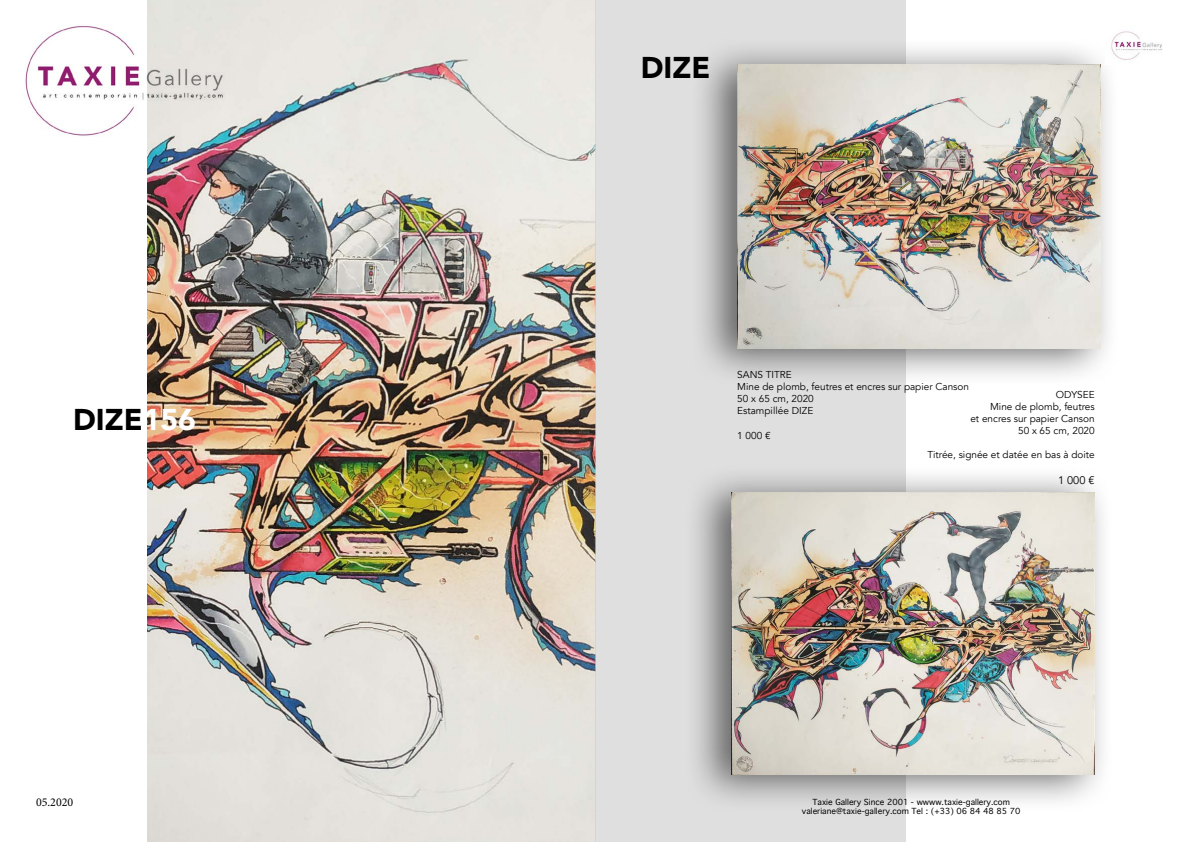
<style>
.page{position:relative;width:1191px;height:842px;background:#fff}
.page>*{position:absolute;margin:0;border:0;box-sizing:border-box;transform-origin:0 0}
.t1{font:900 30px "Avenir";color:#000}
.t2{font:12px "Minion Pro";color:#000}
.t3{font:11px "Avenir";color:#000}
.t4{font:10px/12px "Avenir";color:#000}
.t5{font:8px/9.6px "Thonburi";color:#000;text-align:center}
.s1{color:#fff}
</style>
<div class="page">
<img style="left:147px;top:0;width:448px;height:842px">
<img style="left:25px;top:0;width:216px;height:156px">
<div style="left:595px;top:0;width:311px;height:842px;background:#dfdfdf"></div>
<div style="left:690px;top:37px;width:430px;height:351px;background:#000;opacity:.57"></div>
<img style="left:737px;top:65px;width:363px;height:284px">
<div style="left:684px;top:464px;width:430px;height:349px;background:#000;opacity:.57"></div>
<img style="left:731px;top:492px;width:363px;height:282px">
<img style="left:1106px;top:31px;width:56px;height:34px">
<h1 class="t1" style="left:73px;top:394px;width:124px">DIZE<span class="s1">156</span></h1>
<p class="t2" style="left:36px;top:794px;width:39px">05.2020</p>
<h1 class="t1" style="left:641px;top:42px;width:71px">DIZE</h1>
<p class="t4" style="left:737px;top:369px;width:233px">SANS TITRE<br>Mine de plomb, feutres et encres sur papier Canson<br>50 x 65 cm, 2020<br>Estampillée DIZE</p>
<p class="t4" style="left:737px;top:430px;width:35px">1 000 €</p>
<p class="t4" style="left:970px;top:389px;width:126px;text-align:right">ODYSEE<br>Mine de plomb, feutres<br>et encres sur papier Canson<br>50 x 65 cm, 2020</p>
<p class="t4" style="left:927px;top:449px;width:169px">Titrée, signée et datée en bas à doite</p>
<p class="t3" style="left:1058px;top:473px;width:38px">1 000 €</p>
<p class="t5" style="left:802px;top:797px;width:220px">Taxie Gallery Since 2001 - wwww.taxie-gallery.com valeriane@taxie-gallery.com Tel : (+33) 06 84 48 85 70</p>
</div>
